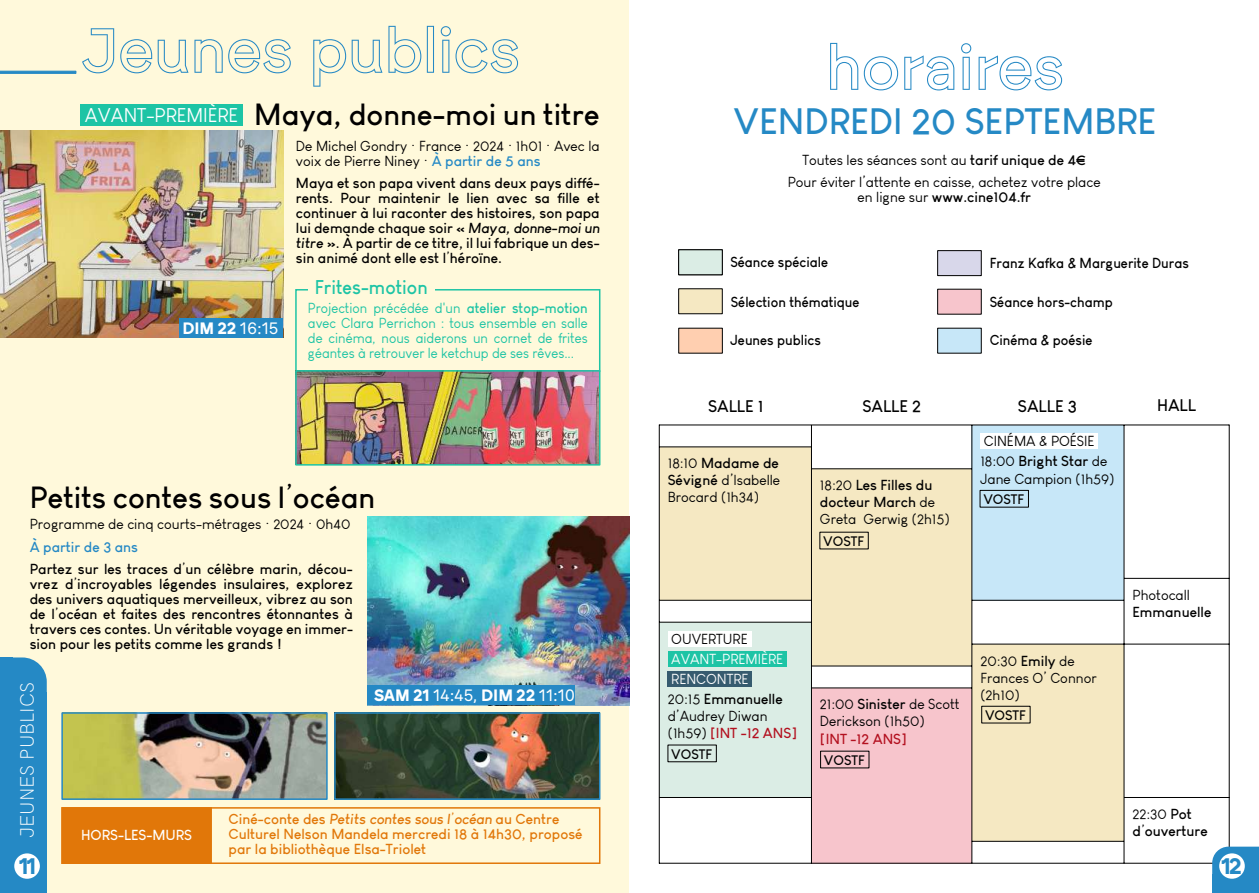
<style>
.page{position:relative;width:1259px;height:893px;background:#fff}
.page>*{position:absolute;margin:0;border:0;box-sizing:border-box;transform-origin:0 0}
.t1{font:700 36px "Louis George Cafe";color:#2589c5}
.t2{font:700 30px "Louis George Cafe";color:#000}
.t3{font:700 22.5px "Brockmann";color:#2589c5}
.t4{font:19.5px "Louis George Cafe";color:#fff}
.t5{font:19.5px "HK Grotesk Light Legacy";color:#fff}
.t6{font:700 19.5px "Louis George Cafe";color:#1dc4a5;scale:.95 1}
.t7{font:700 16.5px "Louis George Cafe";color:#010101}
.t8{font:16.5px "Brockmann";color:#fff}
.t9{font:700 16.5px "Brockmann";color:#fff}
.t10{font:700 14.25px/15px "Louis George Cafe";color:#000;text-align:justify}
.t11{font:14.25px/17.1px "Louis George Cafe";color:#010101}
.t12{font:14.25px/15px "Louis George Cafe";color:#000}
.t13{font:14.25px/15px "Louis George Cafe";color:#1dc4a5;text-align:justify;scale:.95 1}
.t14{font:700 14.25px/15px "Louis George Cafe";color:#e17709}
.t15{font:700 14.25px "Louis George Cafe";color:#010101;scale:.95 1}
.t16{font:14.25px/20.1px "Louis George Cafe";color:#fff}
.t17{font:700 14.25px/17.1px "Louis George Cafe";color:#010101}
.t18{font:700 14.25px "Louis George Cafe";color:#fff}
.t19{font:700 14.25px "Louis George Cafe";color:#b3101f}
.t20{font:700 13.5px "Louis George Cafe";color:#010101}
.s1{font-weight:400}
.s2{font-weight:700;color:#2589c5}
.s3{font-style:italic}
.s4{font-weight:700}
.s5{color:#2589c5}
.s6{color:#010101}
.s7{font-weight:700;color:#010101}
.s8{font-weight:700;color:#b3101f}
</style>
<div class="page">
<div style="left:0;top:0;width:629px;height:893px;background:#fff9db"></div>
<svg style="left:13px;top:657px;width:34px;height:35px"></svg>
<div style="left:0;top:657px;width:13px;height:59px;background:#2589c5"></div>
<div style="left:0;top:692px;width:47px;height:201px;background:#2589c5"></div>
<div style="left:14px;top:853px;width:26px;height:26px;background:#fff;border-radius:50%"></div>
<img style="left:0;top:131px;width:283px;height:207px">
<img style="left:367px;top:516px;width:262px;height:189px">
<div style="left:179px;top:318px;width:104px;height:20px;background:#2589c5"></div>
<svg style="left:82px;top:26px;width:436px;height:61px"></svg>
<svg style="left:0;top:71px;width:76px;height:3px"></svg>
<div style="left:80px;top:104px;width:163px;height:22px;background:#1dc4a5"></div>
<div style="left:61px;top:807px;width:539px;height:57px;border:2px solid #e17709"></div>
<div style="left:295px;top:289px;width:305px;height:83px;border:2px solid #1dc4a5"></div>
<div style="left:61px;top:807px;width:151px;height:57px;background:#e17709"></div>
<div style="left:972px;top:425px;width:152px;height:175px;background:#c7e7f8"></div>
<svg style="left:660px;top:447px;width:463px;height:394px;fill:#f5e8c2"></svg>
<div style="left:659px;top:622px;width:152px;height:175px;background:#dbede5"></div>
<div style="left:811px;top:688px;width:161px;height:175px;background:#f7c5cc"></div>
<div style="left:980px;top:433px;width:118px;height:16px;background:#fff"></div>
<div style="left:668px;top:631px;width:83px;height:16px;background:#fff"></div>
<div style="left:668px;top:651px;width:118px;height:16px;background:#1dc4a5"></div>
<div style="left:668px;top:671px;width:84px;height:16px;background:#365b6f"></div>
<hr style="left:659px;top:425px;width:1px;height:439px;background:#010101">
<hr style="left:1228px;top:425px;width:1px;height:439px;background:#010101">
<hr style="left:811px;top:425px;width:1px;height:438px;background:#010101">
<hr style="left:971px;top:425px;width:1px;height:438px;background:#010101">
<hr style="left:1123px;top:425px;width:1px;height:438px;background:#010101">
<hr style="left:659px;top:425px;width:570px;height:1px;background:#010101">
<hr style="left:659px;top:446px;width:152px;height:1px;background:#010101">
<hr style="left:811px;top:468px;width:161px;height:1px;background:#010101">
<hr style="left:1124px;top:578px;width:105px;height:1px;background:#010101">
<hr style="left:659px;top:600px;width:152px;height:1px;background:#010101">
<hr style="left:972px;top:600px;width:152px;height:1px;background:#010101">
<hr style="left:659px;top:622px;width:152px;height:1px;background:#010101">
<hr style="left:972px;top:644px;width:257px;height:1px;background:#010101">
<hr style="left:811px;top:666px;width:161px;height:1px;background:#010101">
<hr style="left:811px;top:687px;width:161px;height:1px;background:#010101">
<hr style="left:659px;top:797px;width:152px;height:1px;background:#010101">
<hr style="left:1124px;top:797px;width:105px;height:1px;background:#010101">
<hr style="left:972px;top:841px;width:152px;height:1px;background:#010101">
<hr style="left:659px;top:863px;width:570px;height:1px;background:#010101">
<div style="left:308px;top:277px;width:127px;height:24px;background:#fff9db"></div>
<div style="left:979px;top:490px;width:50px;height:18px;border:1px solid #000"></div>
<div style="left:981px;top:706px;width:49px;height:17px;border:1px solid #000"></div>
<div style="left:1212px;top:847px;width:47px;height:46px;background:#2589c5"></div>
<div style="left:1219px;top:853px;width:25px;height:26px;background:#fff;border-radius:50%"></div>
<svg style="left:830px;top:43px;width:232px;height:47px"></svg>
<div style="left:678px;top:288px;width:44px;height:26px;background:#f5e8c2"></div>
<div style="left:678px;top:328px;width:44px;height:26px;background:#ffcfb0"></div>
<div style="left:937px;top:250px;width:44px;height:26px;background:#d8d7ea;border:1px solid #010101"></div>
<div style="left:678px;top:249px;width:44px;height:26px;background:#dbede5;border:1px solid #010101"></div>
<div style="left:937px;top:328px;width:44px;height:26px;background:#c7e7f8"></div>
<div style="left:937px;top:289px;width:44px;height:26px;background:#f7c5cc"></div>
<div style="left:367px;top:685px;width:208px;height:20px;background:#2589c5"></div>
<img style="left:298px;top:373px;width:299px;height:90px">
<div style="left:295px;top:370px;width:305px;height:96px;border:2px solid #1dc4a5"></div>
<img style="left:64px;top:715px;width:261px;height:82px">
<div style="left:61px;top:712px;width:267px;height:88px;border:2px solid #2589c5"></div>
<img style="left:337px;top:715px;width:260px;height:82px">
<div style="left:334px;top:712px;width:266px;height:88px;border:2px solid #2589c5"></div>
<h3 class="t4" style="left:85px;top:104px;width:155px">AVANT-PREMIÈRE</h3>
<h2 class="t2" style="left:254px;top:98px;width:347px">Maya, donne-moi un titre</h2>
<p class="t9" style="left:182px;top:318px;width:98px">DIM 22 <span class="s1">16:15</span></p>
<p class="t12" style="left:296px;top:138px;width:305px">De Michel Gondry · France · 2024 · 1h01 · Avec la voix de Pierre Niney · <span class="s2">À partir de 5 ans</span></p>
<p class="t10" style="left:296px;top:176px;width:305px">Maya et son papa vivent dans deux pays diffé&shy;rents. Pour maintenir le lien avec sa fille et continuer à lui raconter des histoires, son papa lui demande chaque soir « <span class="s3">Maya, donne-moi un titre</span> ». À partir de ce titre, il lui fabrique un des&shy;sin animé dont elle est l<span class="s1">’</span>héroïne.</p>
<p class="t13" style="left:308px;top:300px;width:296px">Projection précédée d'un <span class="s4">atelier stop-motion </span>avec Clara Perrichon : tous ensemble en salle de cinéma, nous aiderons un cornet de frites géantes à retrouver le ketchup de ses rêves...</p>
<h3 class="t6" style="left:315px;top:277px;width:120px">Frites-motion</h3>
<h2 class="t2" style="left:30px;top:481px;width:347px">Petits contes sous l<span class="s1">’</span>océan</h2>
<p class="t12" style="left:30px;top:517px;width:322px">Programme de cinq courts-métrages · 2024 · 0h40</p>
<p class="t10" style="left:30px;top:536px;width:325px;line-height:22.5px"><span class="s5">À partir de 3 ans<br></span>Partez sur les traces d<span class="s1">’</span>un célèbre marin, décou-</p>
<p class="t10" style="left:30px;top:577px;width:325px">vrez d<span class="s1">’</span>incroyables légendes insulaires, explorez des univers aquatiques merveilleux, vibrez au son de l<span class="s1">’</span>océan et faites des rencontres étonnantes à travers ces contes. Un véritable voyage en immer&shy;sion pour les petits comme les grands !</p>
<h3 class="t5" style="left:20px;top:838px;width:158px;rotate:-90deg">JEUNES PUBLICS</h3>
<h3 class="t3" style="left:19px;top:853px;width:19px">11</h3>
<p class="t8" style="left:374px;top:685px;width:203px"><span class="s4">SAM 21</span> 14:45, <span class="s4">DIM 22</span> 11:10</p>
<p class="t18" style="left:81px;top:827px;width:113px">HORS-LES-MURS</p>
<p class="t14" style="left:229px;top:812px;width:355px">Ciné-conte des <span class="s3">Petits contes sous l</span><span class="s1">’</span><span class="s3">océan</span> au Centre<br>Culturel Nelson Mandela mercredi 18 à 14h30, proposé par la bibliothèque Elsa-Triolet</p>
<h1 class="t1" style="left:733px;top:102px;width:424px">VENDREDI 20 SEPTEMBRE</h1>
<p class="t12" style="left:787px;top:149px;width:314px;line-height:22.5px;text-align:center">Toutes les séances sont au <span class="s4">tarif unique de 4€<br></span>Pour éviter l’attente en caisse, achetez votre place</p>
<p class="t10" style="left:857px;top:190px;width:175px"><span class="s1">en ligne sur</span> www.cine104.fr</p>
<p class="t15" style="left:730px;top:254px;width:104px">Séance spéciale</p>
<p class="t15" style="left:731px;top:294px;width:137px">Sélection thématique</p>
<p class="t15" style="left:730px;top:332px;width:97px">Jeunes publics</p>
<p class="t15" style="left:989px;top:255px;width:211px">Franz Kafka &amp; Marguerite Duras</p>
<p class="t15" style="left:990px;top:294px;width:131px">Séance hors-champ</p>
<p class="t15" style="left:990px;top:332px;width:110px">Cinéma &amp; poésie</p>
<p class="t7" style="left:708px;top:397px;width:57px">SALLE 1</p>
<p class="t7" style="left:862px;top:397px;width:60px">SALLE 2</p>
<p class="t7" style="left:1018px;top:397px;width:60px">SALLE 3</p>
<p class="t7" style="left:1157px;top:396px;width:40px">HALL</p>
<p class="t11" style="left:668px;top:455px;width:114px;text-align:justify">18:10 <span class="s4">Madame de Sévigné</span> d’Isabelle Brocard (1h34)</p>
<p class="t11" style="left:671px;top:630px;width:78px">OUVERTURE</p>
<p class="t16" style="left:668px;top:649px;width:117px">AVANT-PREMIÈRE<br>RENCONTRE<br><span class="s6">20:15</span> <span class="s7">Emmanuelle</span></p>
<p class="t11" style="left:668px;top:707px;width:131px">d’Audrey Diwan (1h59) <span class="s8">[INT -12 ANS]</span></p>
<p class="t20" style="left:671px;top:747px;width:42px">VOSTF</p>
<p class="t11" style="left:820px;top:477px;width:131px">18:20 <span class="s4">Les Filles du docteur March</span> de<br>Greta Gerwig (2h15)</p>
<p class="t20" style="left:823px;top:534px;width:42px">VOSTF</p>
<p class="t11" style="left:820px;top:696px;width:141px">21:00 <span class="s4">Sinister</span> de Scott<br>Derickson (1h50)</p>
<p class="t19" style="left:820px;top:731px;width:88px">[INT -12 ANS]</p>
<p class="t20" style="left:824px;top:753px;width:42px">VOSTF</p>
<p class="t11" style="left:980px;top:431px;width:129px;line-height:20.1px">CINÉMA &amp; POÉSIE<br>18:00 <span class="s4">Bright Star</span> de</p>
<p class="t11" style="left:980px;top:470px;width:136px">Jane Campion (1h59)</p>
<p class="t20" style="left:983px;top:492px;width:42px">VOSTF</p>
<p class="t11" style="left:980px;top:652px;width:118px">20:30 <span class="s4">Emily</span> de<br>Frances O’ Connor (2h10)</p>
<p class="t20" style="left:985px;top:708px;width:42px">VOSTF</p>
<p class="t11" style="left:1132px;top:586px;width:59px">Photocall</p>
<p class="t17" style="left:1132px;top:603px;width:80px">Emmanuelle</p>
<p class="t17" style="left:1132px;top:805px;width:77px"><span class="s1">22:30</span> Pot d<span class="s1">’</span>ouverture</p>
<h3 class="t3" style="left:1221px;top:853px;width:22px">12</h3>
</div>
